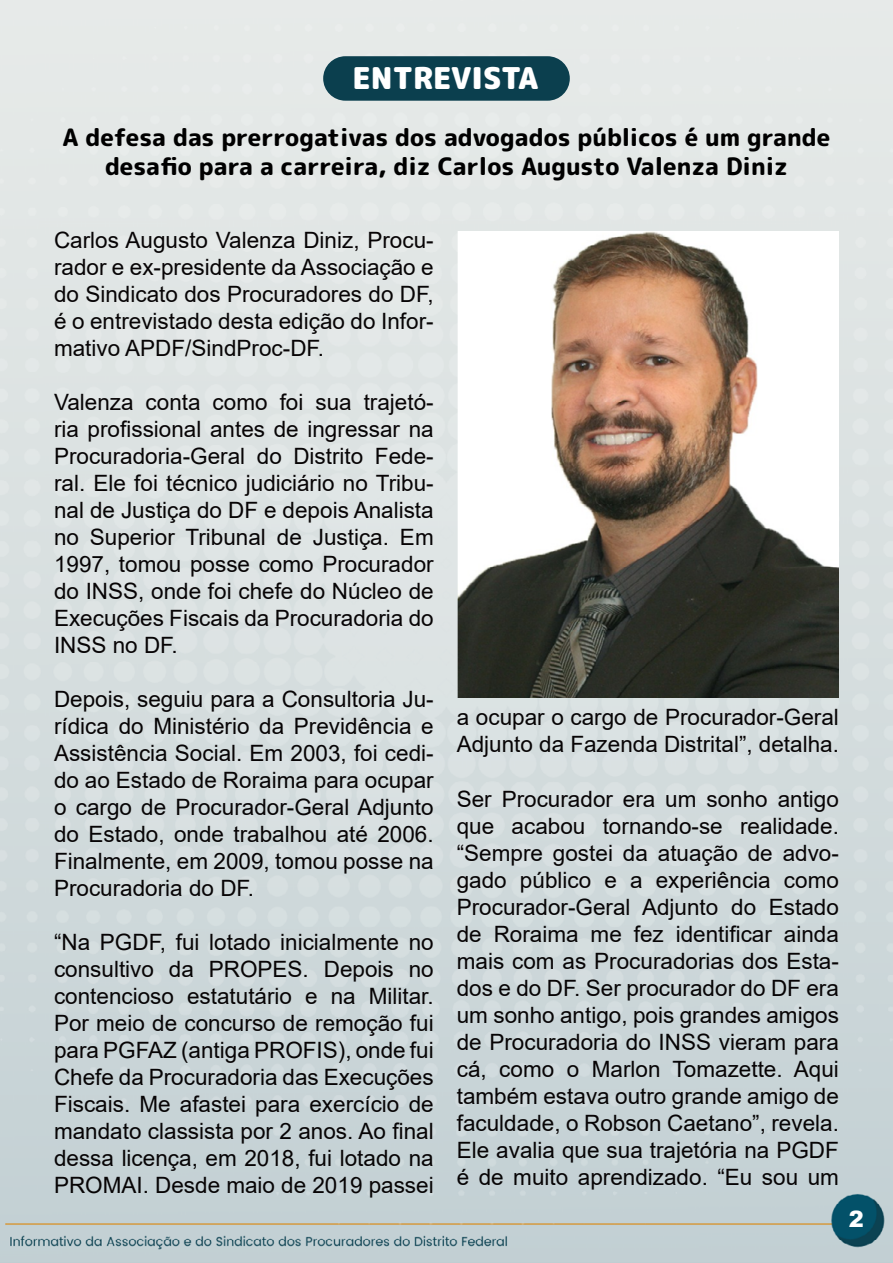
<style>
.page{position:relative;width:893px;height:1263px;background:#fff}
.page>*{position:absolute;margin:0;border:0;box-sizing:border-box;transform-origin:0 0}
.t1{font:900 30px "Rounded Mplus 1 c";color:#fff}
.t2{font:800 24px/28.8px "Rounded Mplus 1 c";color:#000;text-align:center}
.t3{font:22.5px/27px "Arial";color:#070405;text-align:justify}
.t4{font:900 22.5px "Arial";color:#fff}
</style>
<div class="page">
<img style="left:0;top:0;width:893px;height:1263px">
<div style="left:323px;top:56px;width:247px;height:45px;background:#0b3f4e;border-radius:22px"></div>
<img style="left:457px;top:232px;width:382px;height:465px">
<h1 class="t1" style="left:352px;top:57px;width:187px">ENTREVISTA</h1>
<p class="t2" style="left:63px;top:123px;width:769px">A defesa das prerrogativas dos advogados públicos é um grande desafio para a carreira, diz Carlos Augusto Valenza Diniz</p>
<p class="t3" style="left:54px;top:227px;width:381px">Carlos Augusto Valenza Diniz, Procu&shy;rador e ex-presidente da Associação e do Sindicato dos Procuradores do DF, é o entrevistado desta edição do Infor&shy;mativo APDF/SindProc-DF.</p>
<p class="t3" style="left:54px;top:389px;width:381px">Valenza conta como foi sua trajetó&shy;ria profissional antes de ingressar na Procuradoria-Geral do Distrito Fede&shy;ral. Ele foi técnico judiciário no Tribu&shy;nal de Justiça do DF e depois Analista no Superior Tribunal de Justiça. Em 1997, tomou posse como Procurador do INSS, onde foi chefe do Núcleo de Execuções Fiscais da Procuradoria do INSS no DF.</p>
<p class="t3" style="left:54px;top:686px;width:381px">Depois, seguiu para a Consultoria Ju&shy;rídica do Ministério da Previdência e Assistência Social. Em 2003, foi cedi&shy;do ao Estado de Roraima para ocupar o cargo de Procurador-Geral Adjunto do Estado, onde trabalhou até 2006.<br>Finalmente, em 2009, tomou posse na Procuradoria do DF.</p>
<p class="t3" style="left:54px;top:929px;width:381px">“Na PGDF, fui lotado inicialmente no consultivo da PROPES. Depois no contencioso estatutário e na Militar.<br>Por meio de concurso de remoção fui para PGFAZ (antiga PROFIS), onde fui Chefe da Procuradoria das Execuções Fiscais. Me afastei para exercício de mandato classista por 2 anos. Ao final dessa licença, em 2018, fui lotado na PROMAI. Desde maio de 2019 passei</p>
<p class="t3" style="left:457px;top:704px;width:384px">a ocupar o cargo de Procurador-Geral<br>Adjunto da Fazenda Distrital”, detalha.</p>
<p class="t3" style="left:457px;top:785px;width:384px">Ser Procurador era um sonho antigo que acabou tornando-se realidade. “Sempre gostei da atuação de advo&shy;gado público e a experiência como Procurador-Geral Adjunto do Estado de Roraima me fez identificar ainda mais com as Procuradorias dos Esta&shy;dos e do DF. Ser procurador do DF era um sonho antigo, pois grandes amigos de Procuradoria do INSS vieram para cá, como o Marlon Tomazette. Aqui também estava outro grande amigo de faculdade, o Robson Caetano”, revela.<br>Ele avalia que sua trajetória na PGDF é de muito aprendizado. “Eu sou um</p>
<p class="t4" style="left:849px;top:1203px;width:17px">2</p>
</div>
